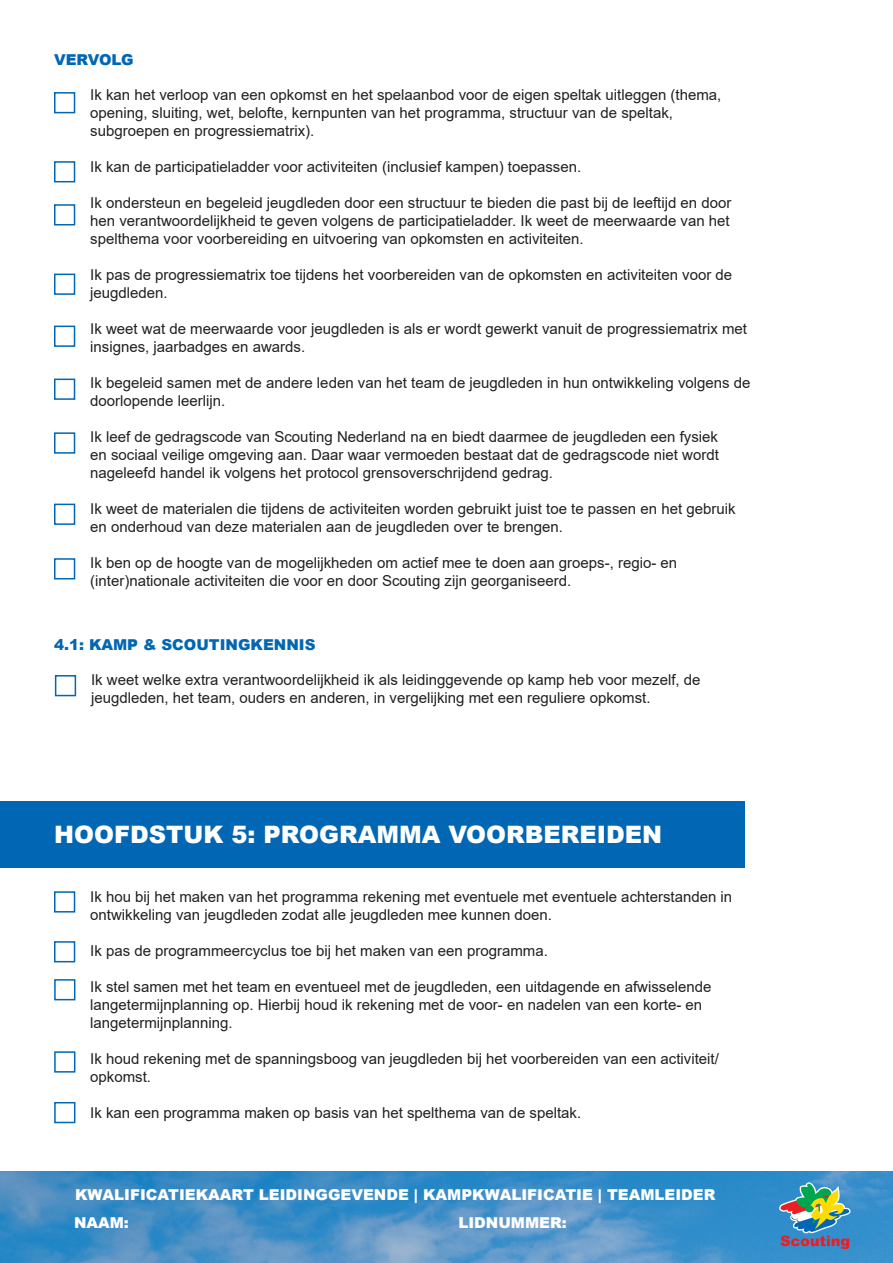
<style>
.page{position:relative;width:893px;height:1263px;background:#fff}
.page>*{position:absolute;margin:0;border:0;box-sizing:border-box;transform-origin:0 0}
.t1{font:900 24px "Arial";color:#fff}
.t2{font:15px/18px "Arial";color:#231f20}
.t3{font:900 15px/27.6px "Arial";color:#fff}
.t4{font:900 15px "Arial";color:#0166b3}
</style>
<div class="page">
<img style="left:0;top:1171px;width:892px;height:92px">
<svg style="left:779px;top:1182px;width:71px;height:67px"></svg>
<div style="left:54px;top:92px;width:21px;height:21px;border:2px solid #0166b3"></div>
<div style="left:54px;top:161px;width:21px;height:21px;border:2px solid #0166b3"></div>
<div style="left:54px;top:274px;width:21px;height:21px;border:2px solid #0166b3"></div>
<div style="left:54px;top:326px;width:21px;height:21px;border:2px solid #0166b3"></div>
<div style="left:54px;top:379px;width:21px;height:21px;border:2px solid #0166b3"></div>
<div style="left:54px;top:432px;width:21px;height:22px;border:2px solid #0166b3"></div>
<div style="left:54px;top:504px;width:21px;height:21px;border:2px solid #0166b3"></div>
<div style="left:54px;top:558px;width:21px;height:21px;border:2px solid #0166b3"></div>
<div style="left:55px;top:675px;width:21px;height:21px;border:2px solid #0166b3"></div>
<div style="left:54px;top:204px;width:21px;height:21px;border:2px solid #0166b3"></div>
<div style="left:0;top:801px;width:744px;height:67px;background:#0166b3"></div>
<div style="left:54px;top:891px;width:21px;height:21px;border:2px solid #0166b3"></div>
<div style="left:54px;top:941px;width:21px;height:21px;border:2px solid #0166b3"></div>
<div style="left:54px;top:979px;width:21px;height:21px;border:2px solid #0166b3"></div>
<div style="left:54px;top:1051px;width:21px;height:21px;border:2px solid #0166b3"></div>
<div style="left:54px;top:1102px;width:21px;height:21px;border:2px solid #0166b3"></div>
<p class="t4" style="left:54px;top:48px;width:81px">VERVOLG</p>
<p class="t2" style="left:90px;top:86px;width:633px">Ik kan het verloop van een opkomst en het spelaanbod voor de eigen speltak uitleggen (thema, opening, sluiting, wet, belofte, kernpunten van het programma, structuur van de speltak, subgroepen en progressiematrix).</p>
<p class="t2" style="left:90px;top:158px;width:493px">Ik kan de participatieladder voor activiteiten (inclusief kampen) toepassen.</p>
<p class="t2" style="left:90px;top:194px;width:643px;text-align:justify">Ik ondersteun en begeleid jeugdleden door een structuur te bieden die past bij de leeftijd en door hen verantwoordelijkheid te geven volgens de participatieladder. Ik weet de meerwaarde van het spelthema voor voorbereiding en uitvoering van opkomsten en activiteiten.</p>
<p class="t2" style="left:90px;top:266px;width:643px">Ik pas de progressiematrix toe tijdens het voorbereiden van de opkomsten en activiteiten voor de jeugdleden.</p>
<p class="t2" style="left:90px;top:320px;width:658px">Ik weet wat de meerwaarde voor jeugdleden is als er wordt gewerkt vanuit de progressiematrix met insignes, jaarbadges en awards.</p>
<p class="t2" style="left:90px;top:374px;width:662px">Ik begeleid samen met de andere leden van het team de jeugdleden in hun ontwikkeling volgens de doorlopende leerlijn.</p>
<p class="t2" style="left:90px;top:428px;width:630px;text-align:justify">Ik leef de gedragscode van Scouting Nederland na en biedt daarmee de jeugdleden een fysiek en sociaal veilige omgeving aan. Daar waar vermoeden bestaat dat de gedragscode niet wordt nageleefd handel ik volgens het protocol grensoverschrijdend gedrag.</p>
<p class="t2" style="left:90px;top:500px;width:647px">Ik weet de materialen die tijdens de activiteiten worden gebruikt juist toe te passen en het gebruik en onderhoud van deze materialen aan de jeugdleden over te brengen.</p>
<p class="t2" style="left:90px;top:554px;width:588px">Ik ben op de hoogte van de mogelijkheden om actief mee te doen aan groeps-, regio- en (inter)nationale activiteiten die voor en door Scouting zijn georganiseerd.</p>
<p class="t4" style="left:54px;top:634px;width:263px">4.1: KAMP &amp; SCOUTINGKENNIS</p>
<p class="t2" style="left:91px;top:670px;width:611px">Ik weet welke extra verantwoordelijkheid ik als leidinggevende op kamp heb voor mezelf, de jeugdleden, het team, ouders en anderen, in vergelijking met een reguliere opkomst.</p>
<h1 class="t1" style="left:54px;top:817px;width:610px">HOOFDSTUK 5: PROGRAMMA VOORBEREIDEN</h1>
<p class="t2" style="left:90px;top:887px;width:643px">Ik hou bij het maken van het programma rekening met eventuele met eventuele achterstanden in ontwikkeling van jeugdleden zodat alle jeugdleden mee kunnen doen.</p>
<p class="t2" style="left:90px;top:941px;width:459px">Ik pas de programmeercyclus toe bij het maken van een programma.</p>
<p class="t2" style="left:90px;top:977px;width:623px">Ik stel samen met het team en eventueel met de jeugdleden, een uitdagende en afwisselende langetermijnplanning op. Hierbij houd ik rekening met de voor- en nadelen van een korte- en langetermijnplanning.</p>
<p class="t2" style="left:90px;top:1049px;width:630px">Ik houd rekening met de spanningsboog van jeugdleden bij het voorbereiden van een activiteit/ opkomst.</p>
<p class="t2" style="left:90px;top:1103px;width:493px">Ik kan een programma maken op basis van het spelthema van de speltak.</p>
<p class="t3" style="left:74px;top:1180px;width:643px">KWALIFICATIEKAART LEIDINGGEVENDE | KAMPKWALIFICATIE | TEAMLEIDER<br>NAAM:</p>
<p class="t3" style="left:458px;top:1208px;width:110px">LIDNUMMER:</p>
</div>
